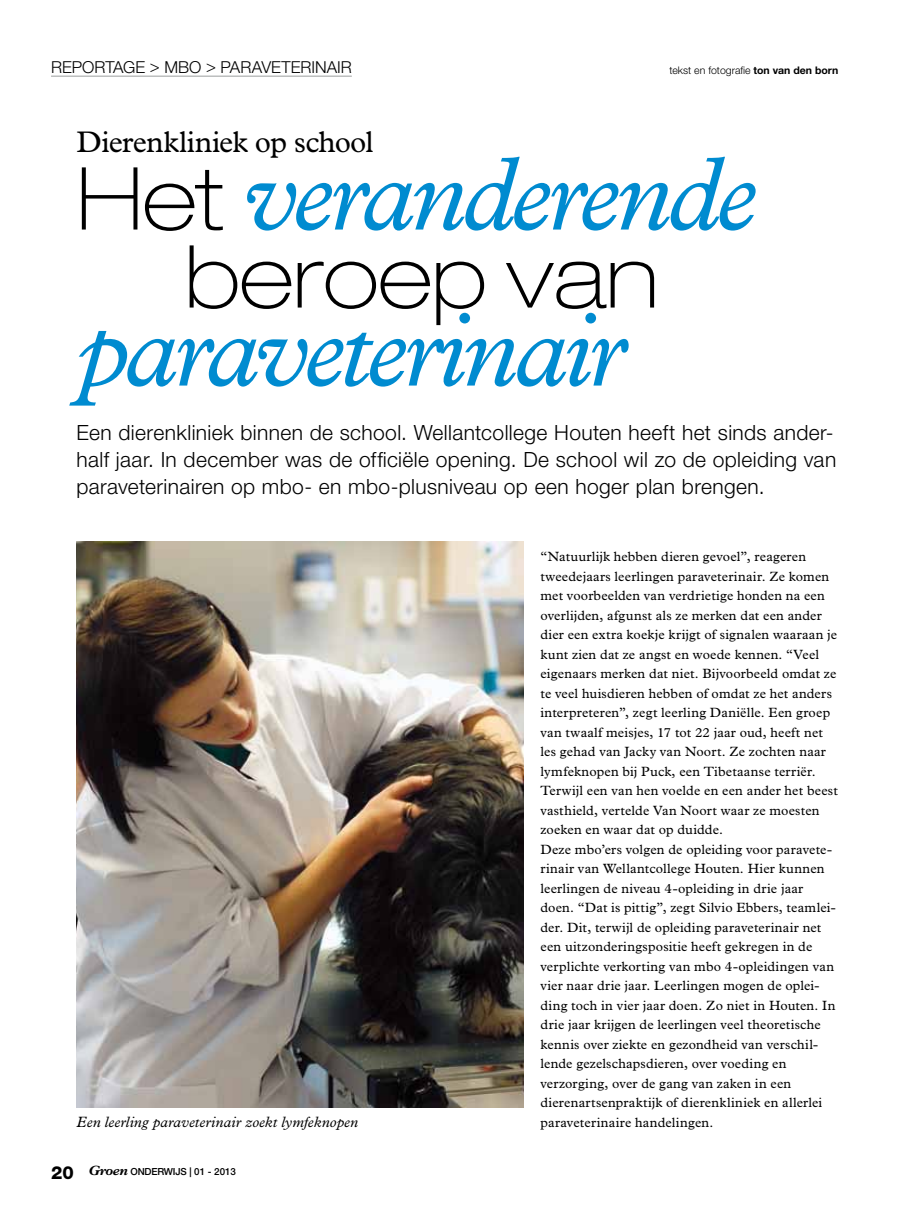
<style>
.page{position:relative;width:915px;height:1212px;background:#fff}
.page>*{position:absolute;margin:0;border:0;box-sizing:border-box;transform-origin:0 0}
.t1{font:italic 105px "Plantin Std";letter-spacing:-.04em;color:#008bd0}
.t2{font:100 expanded 87px "Helvetica Neue LT Std";color:#000}
.t3{font:30px "Plantin Std";letter-spacing:-.02em;color:#000}
.t4{font:300 21px/27px "Helvetica Neue LT Std";letter-spacing:.02em;color:#000}
.t5{font:300 16.5px "Helvetica Neue LT Std";color:#000}
.t6{font:italic 15px "Plantin Std";letter-spacing:.01em;color:#000}
.t7{font:13.5px/19.5px "Plantin Std";letter-spacing:.015em;color:#000}
.t8{font:300 10.5px "Helvetica Neue LT Std";color:#000}
.t9{font:500 9.75px "Helvetica Neue LT Std";letter-spacing:-.02em;color:#000}
.s1{font-weight:700}
.s2{font-family:"Helvetica Neue LT Std";font-weight:100;font-style:normal;font-stretch:expanded;font-size:87px;color:#000}
.s3{font-weight:800;font-size:18px}
.s4{font-family:"Plantin Std";font-weight:700;font-style:italic;font-size:13.5px}
</style>
<div class="page">
<img style="left:77px;top:542px;width:446px;height:565px">
<hr style="left:51px;top:76px;width:301px;height:1px;background:#9c9e9f">
<p class="t5" style="left:51px;top:57px;width:302px">reportage &gt; mbo &gt; paraveterinair</p>
<p class="t8" style="left:669px;top:63px;width:170px">tekst en fotografie <span class="s1">ton van den born</span></p>
<h3 class="t3" style="left:77px;top:124px;width:298px">Dierenkliniek op school</h3>
<h1 class="t1" style="left:77px;top:133px;width:681px"><span class="s2">Het</span> veranderende</h1>
<h2 class="t2" style="left:185px;top:225px;width:475px">beroep van</h2>
<h1 class="t1" style="left:77px;top:289px;width:548px">paraveterinair</h1>
<h3 class="t4" style="left:77px;top:418px;width:761px">een dierenkliniek binnen de school. Wellantcollege Houten heeft het sinds ander&shy;half jaar. in december was de officiële opening. De school wil zo de opleiding van paraveterinairen op mbo- en mbo-plusniveau op een hoger plan brengen.</h3>
<p class="t6" style="left:77px;top:1113px;width:283px">Een leerling paraveterinair zoekt lymfeknopen</p>
<p class="t9" style="left:51px;top:1166px;width:186px"><span class="s3">20</span> <span class="s4">Groen</span> ONDERWIJS | 01 - 2013</p>
<p class="t7" style="left:540px;top:547px;width:299px">“Natuurlijk hebben dieren gevoel”, reageren tweedejaars leerlingen paraveterinair. Ze komen met voorbeelden van verdrietige honden na een overlijden, afgunst als ze merken dat een ander dier een extra koekje krijgt of signalen waaraan je kunt zien dat ze angst en woede kennen. “Veel eigenaars merken dat niet. Bijvoorbeeld omdat ze te veel huisdieren hebben of omdat ze het anders interpreteren”, zegt leerling Daniëlle. Een groep van twaalf meisjes, 17 tot 22 jaar oud, heeft net les gehad van Jacky van Noort. Ze zochten naar lymfeknopen bij Puck, een Tibetaanse terriër.<br>Terwijl een van hen voelde en een ander het beest vasthield, vertelde Van Noort waar ze moesten zoeken en waar dat op duidde.<br>Deze mbo’ers volgen de opleiding voor paravete&shy;rinair van Wellantcollege Houten. Hier kunnen leerlingen de niveau 4-opleiding in drie jaar doen. “Dat is pittig”, zegt Silvio Ebbers, teamlei&shy;der. Dit, terwijl de opleiding paraveterinair net een uitzonderingspositie heeft gekregen in de verplichte verkorting van mbo 4-opleidingen van vier naar drie jaar. Leerlingen mogen de oplei&shy;ding toch in vier jaar doen. Zo niet in Houten. In drie jaar krijgen de leerlingen veel theoretische kennis over ziekte en gezondheid van verschil&shy;lende gezelschapsdieren, over voeding en verzorging, over de gang van zaken in een dierenartsenpraktijk of dierenkliniek en allerlei paraveterinaire handelingen.</p>
</div>
